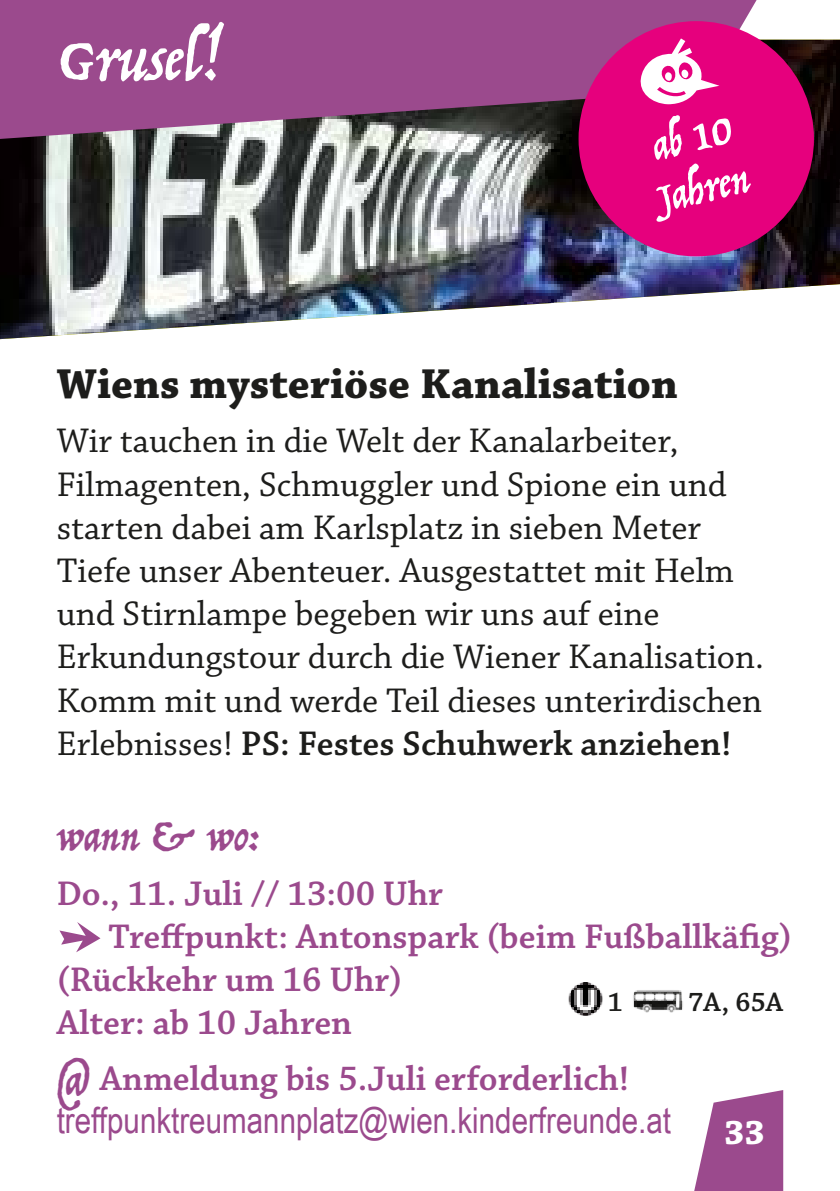
<style>
.page{position:relative;width:840px;height:1191px;background:#fff}
.page>*{position:absolute;margin:0;border:0;box-sizing:border-box;transform-origin:0 0}
.t1{font:64px "Trattatello";color:#fff}
.t2{font:700 44px "Chaparral Pro";color:#1d1d1b}
.t3{font:44px "Trattatello";color:#9b4a8d}
.t4{font:43.2px/52px "Trattatello";color:#fff}
.t5{font:36px/43.2px "Chaparral Pro";color:#1d1d1b}
.t6{font:600 36px "Chaparral Pro";color:#9b4a8d}
.t7{font:36px "Arial Narrow";color:#9b4a8d}
.t8{font:700 36px "Chaparral Pro";color:#fff}
.t9{font:600 28px "Chaparral Pro";color:#1d1d1b}
.s1{font-weight:600}
.s2{font-family:"Trattatello";font-weight:400;font-size:44px}
</style>
<div class="page">
<svg style="left:694px;top:1090px;width:88px;height:101px"></svg>
<img style="left:0;top:40px;width:839px;height:299px">
<svg style="left:0;top:0;width:756px;height:139px;background:#944e87"></svg>
<div style="left:578px;top:21px;width:235px;height:235px;background:#e6007d;border-radius:50%"></div>
<img style="left:568px;top:982px;width:35px;height:33px">
<img style="left:633px;top:990px;width:50px;height:23px">
<svg style="left:628px;top:32px;width:19px;height:11px"></svg>
<h1 class="t1" style="left:60px;top:20px;width:162px">Grusel!</h1>
<p class="t4" style="left:640px;top:121px;width:93px;rotate:-13deg">ab 10<br>Jahren</p>
<p class="t2" style="left:57px;top:358px;width:622px">Wiens mysteriöse Kanalisation</p>
<p class="t5" style="left:57px;top:421px;width:708px">Wir tauchen in die Welt der Kanalarbeiter, Filmagenten, Schmuggler und Spione ein und starten dabei am Karlsplatz in sieben Meter Tiefe unser Abenteuer. Ausgestattet mit Helm und Stirnlampe begeben wir uns auf eine Erkundungstour durch die Wiener Kanalisation.<br>Komm mit und werde Teil dieses unterirdischen Erlebnisses! <span class="s1">PS: Festes Schuhwerk anziehen!</span></p>
<p class="t3" style="left:57px;top:809px;width:204px">wann &amp; wo:</p>
<p class="t6" style="left:57px;top:872px;width:387px">Do., 11. Juli // 13:00 Uhr</p>
<p class="t6" style="left:108px;top:916px;width:684px">Treffpunkt: Antonspark (beim Fußballkäfig)</p>
<p class="t6" style="left:57px;top:959px;width:347px">(Rückkehr um 16 Uhr)</p>
<p class="t6" style="left:57px;top:1002px;width:297px">Alter: ab 10 Jahren</p>
<p class="t6" style="left:57px;top:1057px;width:574px"><span class="s2">@</span> Anmeldung bis 5.Juli erforderlich!</p>
<p class="t7" style="left:57px;top:1093px;width:615px">treffpunktreumannplatz@wien.kinderfreunde.at</p>
<p class="t9" style="left:607px;top:985px;width:17px">1</p>
<p class="t9" style="left:688px;top:986px;width:96px">7A, 65A</p>
<p class="t8" style="left:723px;top:1111px;width:42px">33</p>
</div>
